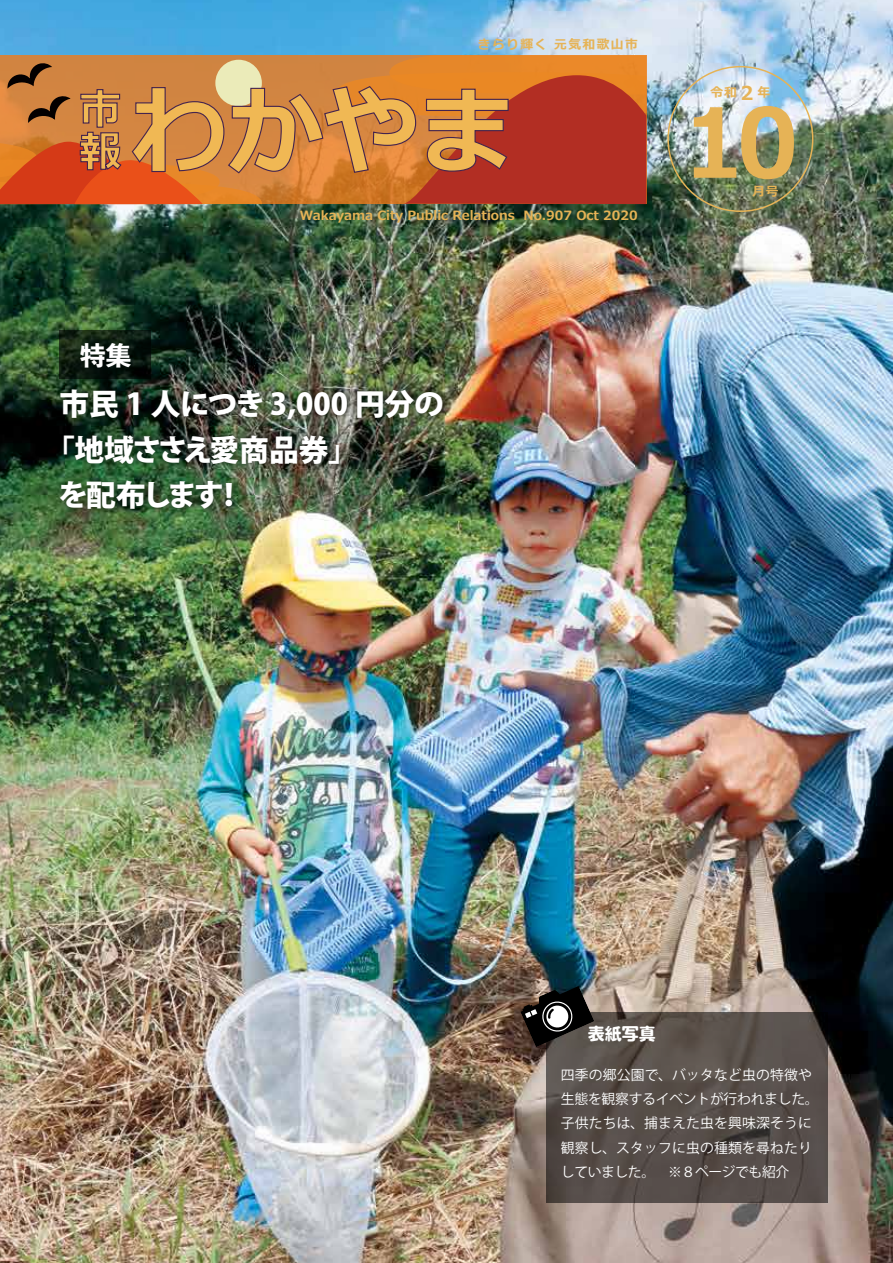
<style>
.page{position:relative;width:893px;height:1263px;background:#fff}
.page>*{position:absolute;margin:0;border:0;box-sizing:border-box;transform-origin:0 0}
.t1{font:700 95.7px "Meiryo";color:#e6b356;scale:.95 1}
.t2{font:800 29.7px "Koz Go Pro";letter-spacing:-.03em;color:#fff}
.t3{font:800 29.7px "Koz Go Pro";letter-spacing:-.01em;color:#fff}
.t4{font:25.5px "Toppan Bunkyu Midashi Go Std EB";color:#fff}
.t5{font:700 16.95px "VDL V7 Maru Gothic Extra";color:#fff}
.t6{font:13.8px/24.2px "Koz Go Pro";letter-spacing:.01em;color:#fff}
.t7{font:700 12.75px "Meiryo";color:#e6b356}
.t8{font:700 12.75px "Meiryo";letter-spacing:.11em;color:#e6b356}
.s1{font-size:19.2px}
</style>
<div class="page">
<img style="left:0;top:0;width:893px;height:1263px">
<div style="left:53px;top:381px;width:397px;height:136px;background:#000;opacity:.75"></div>
<svg style="left:60px;top:330px;width:91px;height:48px;background:#0b190e"></svg>
<svg style="left:546px;top:1012px;width:282px;height:190px;background:#564d49"></svg>
<svg style="left:520px;top:986px;width:74px;height:61px;background:#494440"></svg>
<svg style="left:0;top:55px;width:646px;height:150px;background:#cd7136"></svg>
<p class="t8" style="left:478px;top:36px;width:161px">きらり輝く 元気和歌山市</p>
<h3 class="t4" style="left:80px;top:335px;width:53px">特集</h3>
<p class="t7" style="left:300px;top:206px;width:339px">Wakayama City Public Relations No.907 Oct 2020</p>
<h2 class="t3" style="left:60px;top:385px;width:386px">市民 1 人につき 3,000 円分の</h2>
<h2 class="t2" style="left:45px;top:430px;width:314px">「地域ささえ愛商品券」</h2>
<h2 class="t2" style="left:58px;top:476px;width:188px">を配布します！</h2>
<p class="t7" style="left:711px;top:84px;width:61px">令和<span class="s1">２</span>年</p>
<h1 class="t1" style="left:683px;top:76px;width:123px">10</h1>
<p class="t7" style="left:752px;top:182px;width:28px">月号</p>
<p class="t5" style="left:588px;top:1022px;width:70px">表紙写真</p>
<p class="t6" style="left:561px;top:1063px;width:259px">四季の郷公園で、バッタなど虫の特徴や生態を観察するイベントが行われました。子供たちは、捕まえた虫を興味深そうに観察し、スタッフに虫の種類を尋ねたりしていました。　※８ページでも紹介</p>
</div>
